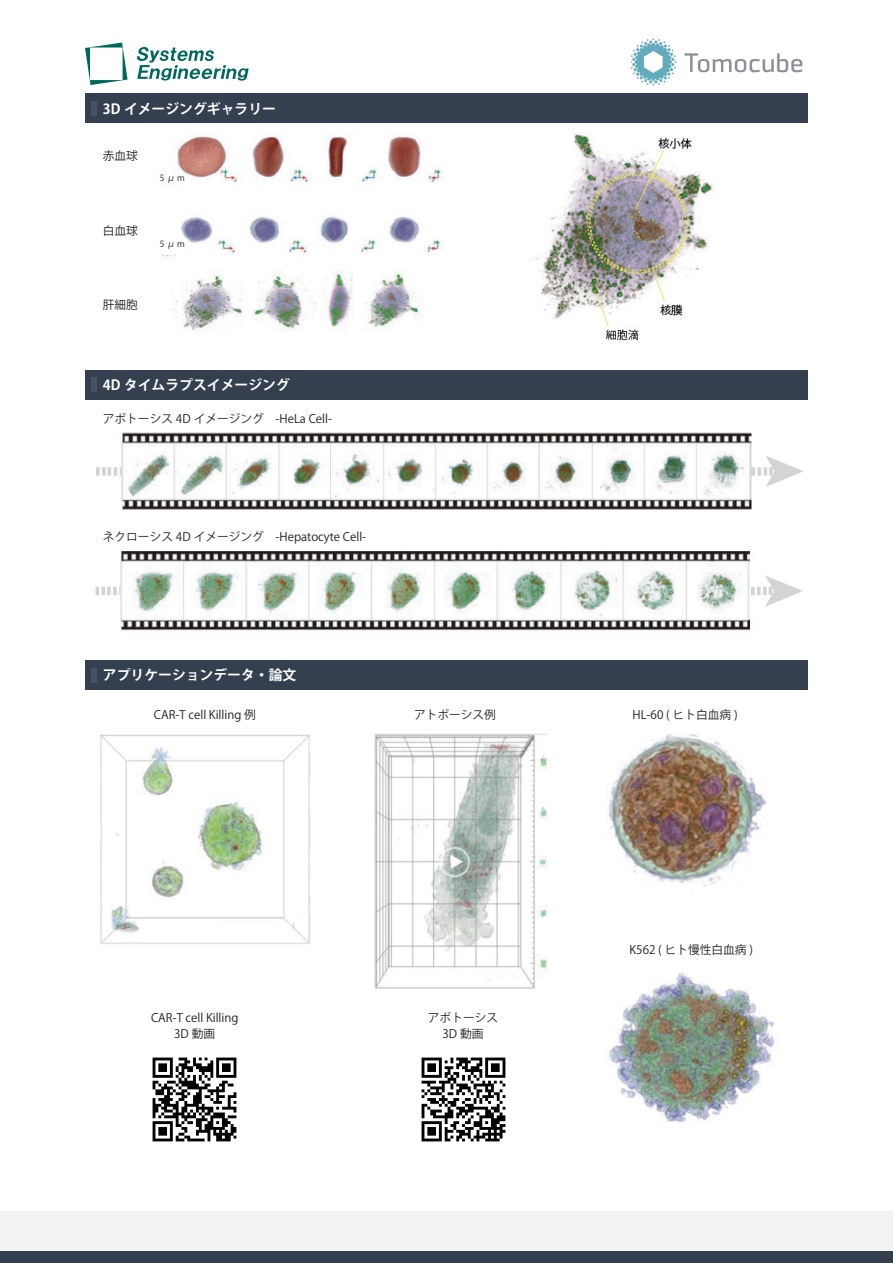
<style>
.page{position:relative;width:893px;height:1263px;background:#fff}
.page>*{position:absolute;margin:0;border:0;box-sizing:border-box;transform-origin:0 0}
.t1{font:700 13.8px "Koz Go Pr 6 N";color:#fff}
.t2{font:11.7px/15.9px "Koz Go Pr 6 N";color:#231f20;text-align:center}
.t3{font:8.55px "Koz Go Pr 6 N";letter-spacing:.25em;color:#231f20}
</style>
<div class="page">
<div style="left:0;top:1212px;width:893px;height:51px;background:#f1f2f1"></div>
<div style="left:0;top:1251px;width:893px;height:12px;background:#344050"></div>
<svg style="left:85px;top:43px;width:43px;height:42px"></svg>
<svg style="left:137px;top:47px;width:112px;height:34px"></svg>
<div style="left:85px;top:94px;width:723px;height:29px;background:#344050"></div>
<div style="left:91px;top:101px;width:6px;height:15px;background:#475361"></div>
<div style="left:85px;top:370px;width:723px;height:30px;background:#344050"></div>
<div style="left:91px;top:378px;width:6px;height:14px;background:#475361"></div>
<img style="left:161px;top:135px;width:282px;height:196px">
<div style="left:156px;top:172px;width:32px;height:12px;background:#fff;border-radius:50%"></div>
<div style="left:153px;top:243px;width:32px;height:12px;background:#fff;border-radius:50%"></div>
<img style="left:96px;top:432px;width:707px;height:78px">
<img style="left:95px;top:551px;width:708px;height:80px">
<div style="left:85px;top:660px;width:723px;height:30px;background:#344050"></div>
<div style="left:91px;top:668px;width:6px;height:14px;background:#475361"></div>
<img style="left:100px;top:734px;width:210px;height:210px">
<img style="left:607px;top:734px;width:160px;height:153px">
<img style="left:374px;top:733px;width:173px;height:257px">
<img style="left:609px;top:973px;width:166px;height:150px">
<img style="left:421px;top:1057px;width:85px;height:85px">
<img style="left:152px;top:1057px;width:85px;height:85px">
<img style="left:530px;top:133px;width:183px;height:208px">
<img style="left:632px;top:38px;width:170px;height:47px">
<p class="t1" style="left:103px;top:101px;width:175px">3D イメージングギャラリー</p>
<p class="t2" style="left:103px;top:148px;width:37px">赤血球</p>
<p class="t2" style="left:103px;top:223px;width:37px">白血球</p>
<p class="t2" style="left:103px;top:297px;width:37px">肝細胞</p>
<p class="t3" style="left:160px;top:173px;width:27px">5μm</p>
<p class="t3" style="left:160px;top:239px;width:27px">5μm</p>
<p class="t1" style="left:103px;top:377px;width:188px">4D タイムラプスイメージング</p>
<p class="t2" style="left:103px;top:411px;width:231px">アポトーシス 4D イメージング　-HeLa Cell-</p>
<p class="t2" style="left:103px;top:529px;width:265px">ネクローシス 4D イメージング　-Hepatocyte Cell-</p>
<p class="t1" style="left:103px;top:667px;width:195px">アプリケーションデータ・論文</p>
<p class="t2" style="left:154px;top:707px;width:104px">CAR-T cell Killing 例</p>
<p class="t2" style="left:414px;top:707px;width:83px">アトポーシス例</p>
<p class="t2" style="left:633px;top:707px;width:107px">HL-60 ( ヒト白血病 )</p>
<p class="t2" style="left:151px;top:1010px;width:89px">CAR-T cell Killing<br>3D 動画</p>
<p class="t2" style="left:428px;top:1010px;width:72px">アポトーシス<br>3D 動画</p>
<p class="t2" style="left:629px;top:942px;width:125px">K562 ( ヒト慢性白血病 )</p>
</div>
